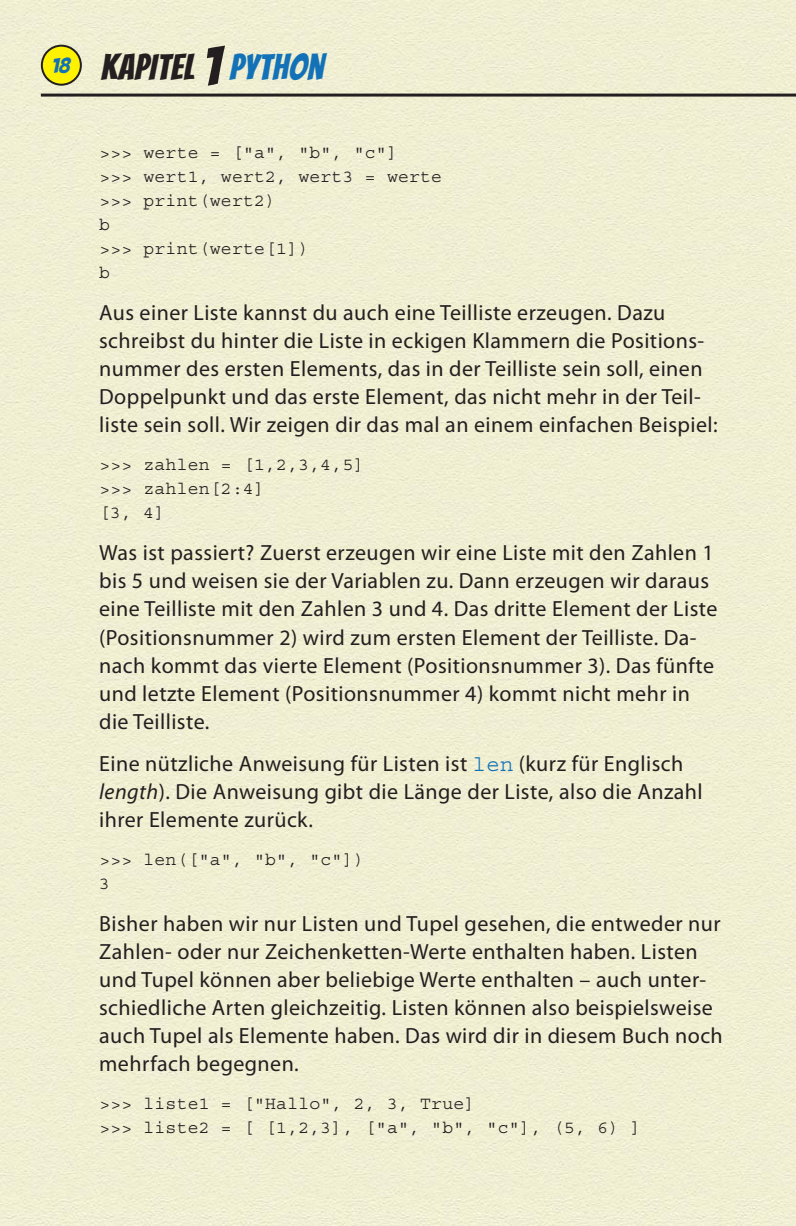
<style>
.page{position:relative;width:796px;height:1226px;background:#fff}
.page>*{position:absolute;margin:0;border:0;box-sizing:border-box;transform-origin:0 0}
.t1{font:36px "Bangers";letter-spacing:.02em;color:#231f20}
.t2{font:22px/28px "Myriad Pro";letter-spacing:.02em;color:#231f20}
.t3{font:18px/24px "Courier Std";letter-spacing:.015em;color:#231f20}
.s1{font-size:56px}
.s2{color:#1372b7}
.s3{font-family:"Courier Std";color:#1372b7}
.s4{font-style:italic}
</style>
<div class="page">
<div style="left:0;top:0;width:796px;height:1225px;background:#f0efd2"></div>
<div style="left:42px;top:46px;width:39px;height:39px;background:#fff200;border-radius:50%"></div>
<div style="left:41px;top:45px;width:41px;height:41px;border:2px solid #231f20;border-radius:50%"></div>
<hr style="left:41px;top:94px;width:755px;height:3px;background:#231f20">
<h1 class="t1" style="left:52px;top:46px;width:273px"><sup>18</sup> KAPITEL <span class="s1">1</span> <span class="s2">PYTHON</span></h1>
<p class="t3" style="left:99px;top:142px;width:344px">&gt;&gt;&gt; werte = ["a", "b", "c"]<br>&gt;&gt;&gt; wert1, wert2, wert3 = werte &gt;&gt;&gt; print(wert2)<br>b<br>&gt;&gt;&gt; print(werte[1])<br>b</p>
<p class="t2" style="left:99px;top:300px;width:620px">Aus einer Liste kannst du auch eine Teilliste erzeugen. Dazu schreibst du hinter die Liste in eckigen Klammern die Positions&shy;nummer des ersten Elements, das in der Teilliste sein soll, einen Doppelpunkt und das erste Element, das nicht mehr in der Teil&shy;liste sein soll. Wir zeigen dir das mal an einem einfachen Beispiel:</p>
<p class="t3" style="left:99px;top:454px;width:267px">&gt;&gt;&gt; zahlen = [1,2,3,4,5] &gt;&gt;&gt; zahlen[2:4]<br>[3, 4]</p>
<p class="t2" style="left:99px;top:540px;width:620px">Was ist passiert? Zuerst erzeugen wir eine Liste mit den Zahlen 1 bis 5 und weisen sie der Variablen zu. Dann erzeugen wir daraus eine Teilliste mit den Zahlen 3 und 4. Das dritte Element der Liste (Positionsnummer 2) wird zum ersten Element der Teilliste. Da&shy;nach kommt das vierte Element (Positionsnummer 3). Das fünfte und letzte Element (Positionsnummer 4) kommt nicht mehr in die Teilliste.</p>
<p class="t2" style="left:99px;top:750px;width:605px">Eine nützliche Anweisung für Listen ist <span class="s3">len</span> (kurz für Englisch <span class="s4">length</span>). Die Anweisung gibt die Länge der Liste, also die Anzahl ihrer Elemente zurück.</p>
<p class="t3" style="left:99px;top:848px;width:267px">&gt;&gt;&gt; len(["a", "b", "c"])<br>3</p>
<p class="t2" style="left:99px;top:910px;width:625px">Bisher haben wir nur Listen und Tupel gesehen, die entweder nur Zahlen- oder nur Zeichenketten-Werte enthalten haben. Listen und Tupel können aber beliebige Werte enthalten – auch unter&shy;schiedliche Arten gleichzeitig. Listen können also beispielsweise auch Tupel als Elemente haben. Das wird dir in diesem Buch noch mehrfach begegnen.</p>
<p class="t3" style="left:99px;top:1092px;width:544px">&gt;&gt;&gt; liste1 = ["Hallo", 2, 3, True]<br>&gt;&gt;&gt; liste2 = [ [1,2,3], ["a", "b", "c"], (5, 6) ]</p>
</div>
